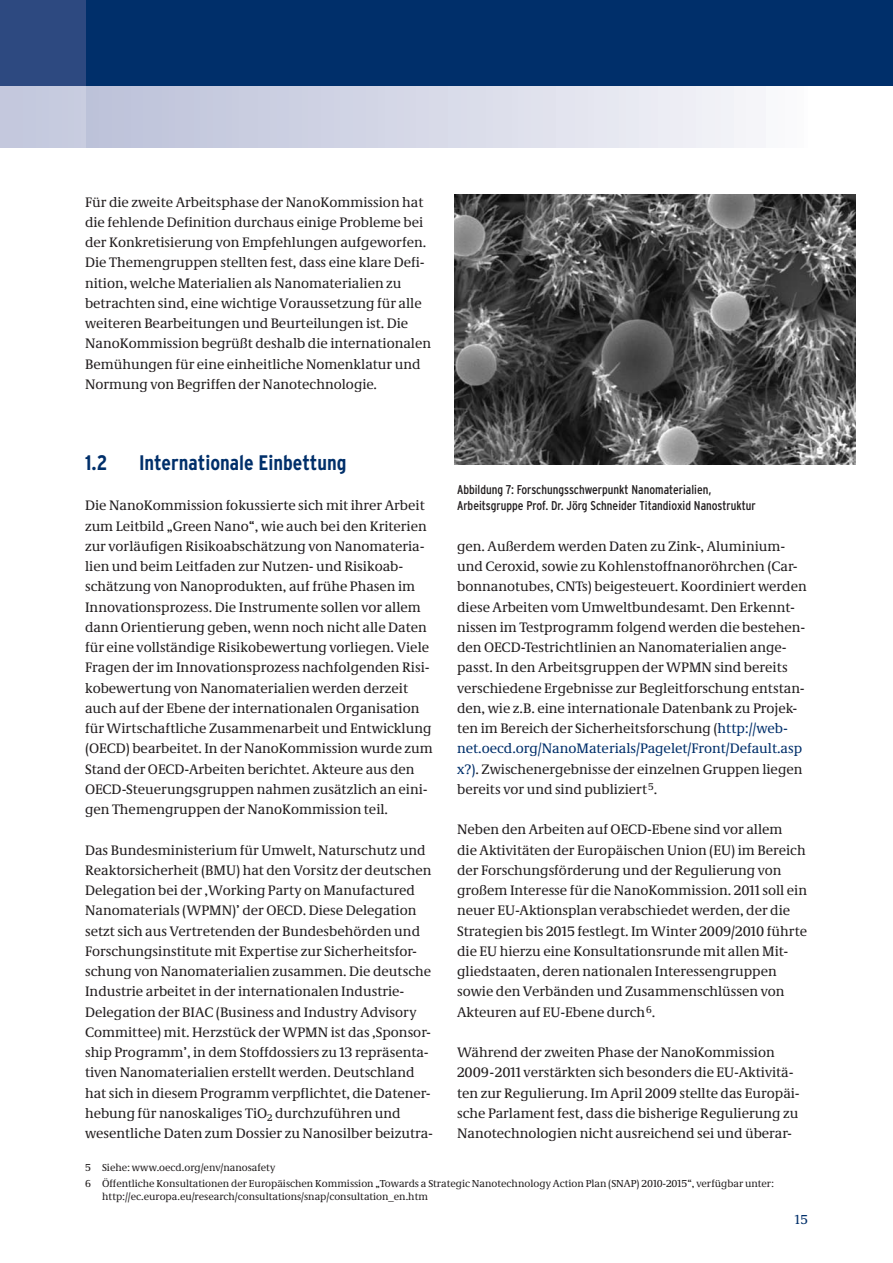
<style>
.page{position:relative;width:893px;height:1263px;background:#fff}
.page>*{position:absolute;margin:0;border:0;box-sizing:border-box;transform-origin:0 0}
.t1{font:700 condensed 21px "Interstate";color:#002f6a}
.t2{font:14.25px/20.2px "Neue Demos";color:#231f20}
.t3{font:500 13.5px "Demos EF";color:#002f6a}
.t4{font:condensed 12.75px/15.3px "Interstate";color:#231f20}
.t5{font:10.5px/12.6px "Neue Demos";color:#231f20}
.s1{color:#002f6a}
</style>
<div class="page">
<svg style="left:85px;top:85px;width:723px;height:62px"></svg>
<div style="left:0;top:0;width:893px;height:85px;background:#002f6a"></div>
<div style="left:0;top:85px;width:85px;height:62px;background:#c5cade"></div>
<div style="left:0;top:0;width:85px;height:85px;background:#2d4980"></div>
<img style="left:454px;top:194px;width:401px;height:271px">
<p class="t2" style="left:85px;top:193px;width:348px">Für die zweite Arbeitsphase der NanoKommission hat die fehlende Definition durchaus einige Probleme bei der Konkretisierung von Empfehlungen aufgeworfen.<br>Die Themengruppen stellten fest, dass eine klare Defi&shy;nition, welche Materialien als Nanomaterialien zu betrachten sind, eine wichtige Voraussetzung für alle weiteren Bearbeitungen und Beurteilungen ist. Die NanoKommission begrüßt deshalb die internationalen Bemühungen für eine einheitliche Nomenklatur und Normung von Begriffen der Nanotechnologie.</p>
<p class="t1" style="left:85px;top:455px;width:24px">1.2</p>
<p class="t1" style="left:139px;top:455px;width:209px">Internationale Einbettung</p>
<p class="t2" style="left:85px;top:497px;width:349px">Die NanoKommission fokussierte sich mit ihrer Arbeit zum Leitbild „Green Nano“, wie auch bei den Kriterien zur vorläufigen Risikoabschätzung von Nanomateria&shy;lien und beim Leitfaden zur Nutzen- und Risikoab&shy;schätzung von Nanoprodukten, auf frühe Phasen im Innovationsprozess. Die Instrumente sollen vor allem dann Orientierung geben, wenn noch nicht alle Daten für eine vollständige Risikobewertung vorliegen. Viele Fragen der im Innovationsprozess nachfolgenden Risi&shy;kobewertung von Nanomaterialien werden derzeit auch auf der Ebene der internationalen Organisation für Wirtschaftliche Zusammenarbeit und Entwicklung (OECD) bearbeitet. In der NanoKommission wurde zum Stand der OECD-Arbeiten berichtet. Akteure aus den OECD-Steuerungsgruppen nahmen zusätzlich an eini&shy;gen Themengruppen der NanoKommission teil.</p>
<p class="t2" style="left:85px;top:841px;width:349px">Das Bundesministerium für Umwelt, Naturschutz und Reaktorsicherheit (BMU) hat den Vorsitz der deutschen Delegation bei der ‚Working Party on Manufactured Nanomaterials (WPMN)’ der OECD. Diese Delegation setzt sich aus Vertretenden der Bundesbehörden und Forschungsinstitute mit Expertise zur Sicherheitsfor&shy;schung von Nanomaterialien zusammen. Die deutsche Industrie arbeitet in der internationalen Industrie-Delegation der BIAC (Business and Industry Advisory Committee) mit. Herzstück der WPMN ist das ‚Sponsor&shy;ship Programm’, in dem Stoffdossiers zu 13 repräsenta&shy;tiven Nanomaterialien erstellt werden. Deutschland hat sich in diesem Programm verpflichtet, die Datener&shy;hebung für nanoskaliges TiO<sub>2</sub> durchzuführen und wesentliche Daten zum Dossier zu Nanosilber beizutra-</p>
<p class="t5" style="left:85px;top:1162px;width:192px">5 Siehe: www.oecd.org/env/nanosafety</p>
<p class="t4" style="left:457px;top:483px;width:300px">Abbildung 7: Forschungsschwerpunkt Nanomaterialien,<br>Arbeitsgruppe Prof. Dr. Jörg Schneider Titandioxid Nanostruktur</p>
<p class="t2" style="left:457px;top:537px;width:351px">gen. Außerdem werden Daten zu Zink-, Aluminium&shy;und Ceroxid, sowie zu Kohlenstoffnanoröhrchen (Car&shy;bonnanotubes, CNTs) beigesteuert. Koordiniert werden diese Arbeiten vom Umweltbundesamt. Den Erkennt&shy;nissen im Testprogramm folgend werden die bestehen&shy;den OECD-Testrichtlinien an Nanomaterialien ange&shy;passt. In den Arbeitsgruppen der WPMN sind bereits verschiedene Ergebnisse zur Begleitforschung entstan&shy;den, wie z.B. eine internationale Datenbank zu Projek&shy;ten im Bereich der Sicherheitsforschung (<span class="s1">http://web&shy;net.oecd.org/NanoMaterials/Pagelet/Front/Default.asp x?)</span>. Zwischenergebnisse der einzelnen Gruppen liegen bereits vor und sind publiziert<sup>5</sup>.</p>
<p class="t2" style="left:457px;top:821px;width:352px">Neben den Arbeiten auf OECD-Ebene sind vor allem<br>die Aktivitäten der Europäischen Union (EU) im Bereich der Forschungsförderung und der Regulierung von großem Interesse für die NanoKommission. 2011 soll ein neuer EU-Aktionsplan verabschiedet werden, der die Strategien bis 2015 festlegt. Im Winter 2009/2010 führte die EU hierzu eine Konsultationsrunde mit allen Mit&shy;gliedstaaten, deren nationalen Interessengruppen sowie den Verbänden und Zusammenschlüssen von Akteuren auf EU-Ebene durch<sup>6</sup>.</p>
<p class="t2" style="left:457px;top:1043px;width:344px">Während der zweiten Phase der NanoKommission 2009-2011 verstärkten sich besonders die EU-Aktivitä&shy;ten zur Regulierung. Im April 2009 stellte das Europäi&shy;sche Parlament fest, dass die bisherige Regulierung zu Nanotechnologien nicht ausreichend sei und überar-</p>
<p class="t5" style="left:102px;top:1178px;width:674px;text-indent:-17px">6 Öffentliche Konsultationen der Europäischen Kommission „Towards a Strategic Nanotechnology Action Plan (SNAP) 2010-2015“, verfügbar unter: http://ec.europa.eu/research/consultations/snap/consultation_en.htm</p>
<p class="t3" style="left:793px;top:1215px;width:16px">15</p>
</div>
